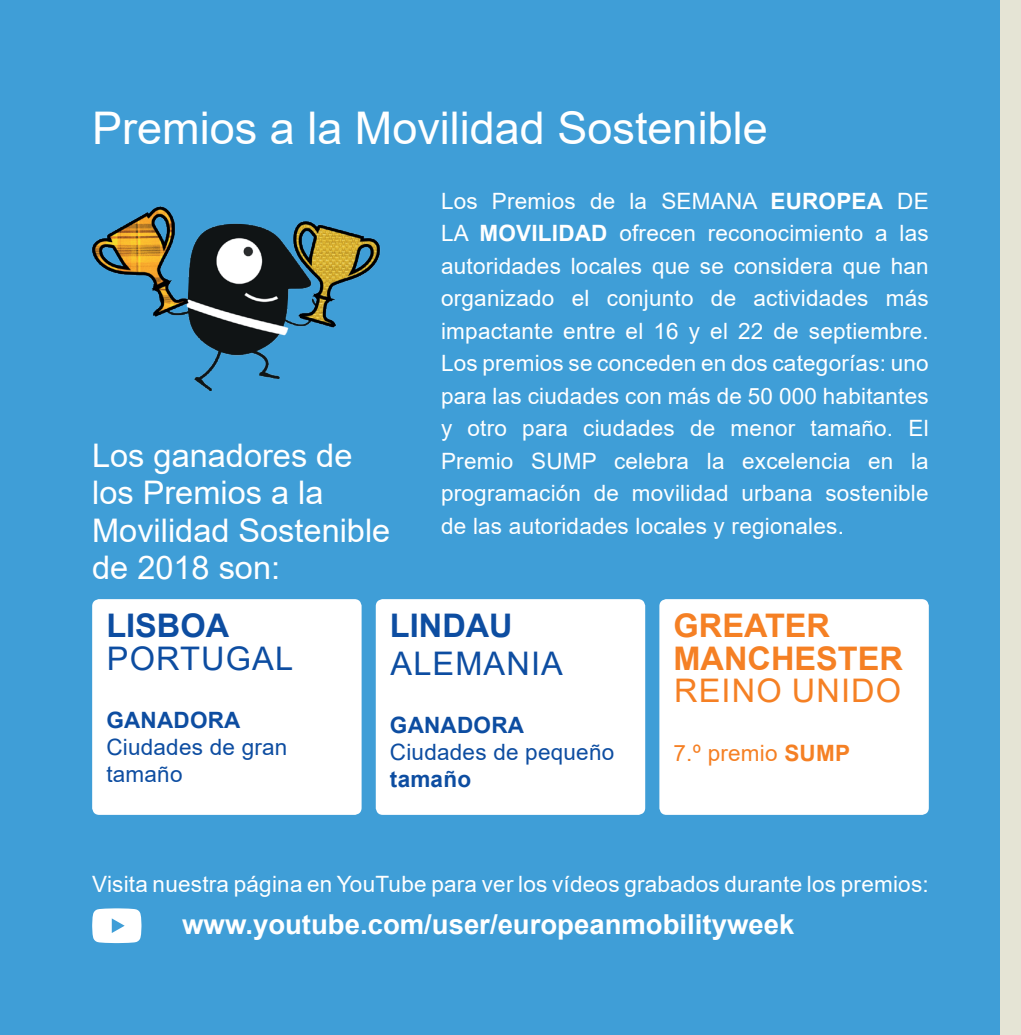
<style>
.page{position:relative;width:1021px;height:1035px;background:#fff}
.page>*{position:absolute;margin:0;border:0;box-sizing:border-box;transform-origin:0 0}
.t1{font:45px "Arial";color:#fff}
.t2{font:32.5px/37.5px "Arial";color:#fff}
.t3{font:700 32.5px/32.5px "Arial";color:#f58024}
.t4{font:32.5px "Arial";letter-spacing:.035em;color:#0d4da1}
.t5{font:700 32.5px "Arial";color:#0d4da1}
.t6{font:32.5px "Arial";letter-spacing:.035em;color:#f58024}
.t7{font:700 27.5px "Arial";color:#fff}
.t8{font:22.5px/32.5px "Arial";letter-spacing:.01em;color:#fff;text-align:justify}
.t9{font:22.5px/27px "Arial";letter-spacing:.01em;color:#0d4da1}
.t10{font:700 22.5px "Arial";letter-spacing:.01em;color:#0d4da1}
.t11{font:22.5px "Arial";letter-spacing:.01em;color:#f58024}
.s1{font-weight:700}
</style>
<div class="page">
<div style="left:978px;top:0;width:42px;height:1035px;background:linear-gradient(to bottom,#e5e4d5,#e5e4d5)"></div>
<div style="left:0;top:0;width:999px;height:1035px;background:#3f9ed7"></div>
<svg style="left:92px;top:908px;width:49px;height:35px;background:#e7f3fa"></svg>
<div style="left:92px;top:599px;width:269px;height:216px;background:#fff;border-radius:7px"></div>
<img style="left:91px;top:206px;width:290px;height:184px">
<div style="left:659px;top:599px;width:269px;height:216px;background:#fff;border-radius:7px"></div>
<div style="left:376px;top:599px;width:269px;height:216px;background:#fff;border-radius:7px"></div>
<h1 class="t1" style="left:92px;top:97px;width:677px">Premios a la Movilidad Sostenible</h1>
<h2 class="t2" style="left:92px;top:436px;width:300px">Los ganadores de los Premios a la<br>Movilidad Sostenible de 2018 son:</h2>
<p class="t8" style="left:441px;top:184px;width:489px">Los Premios de la SEMANA <span class="s1">EUROPEA</span> DE LA <span class="s1">MOVILIDAD</span> ofrecen reconocimiento a las autoridades locales que se considera que han organizado el conjunto de actividades más impactante entre el 16 y el 22 de septiembre.<br>Los premios se conceden en dos categorías: uno para las ciudades con más de 50 000 habitantes y otro para ciudades de menor tamaño. El Premio SUMP celebra la excelencia en la programación de movilidad urbana sostenible de las autoridades locales y regionales.</p>
<h2 class="t5" style="left:106px;top:604px;width:124px">LISBOA</h2>
<h2 class="t4" style="left:107px;top:635px;width:188px">PORTUGAL</h2>
<p class="t10" style="left:106px;top:705px;width:136px">GANADORA</p>
<p class="t9" style="left:106px;top:734px;width:182px">Ciudades de gran tamaño</p>
<h2 class="t5" style="left:390px;top:604px;width:124px">LINDAU</h2>
<h2 class="t4" style="left:390px;top:640px;width:174px">ALEMANIA</h2>
<p class="t10" style="left:390px;top:710px;width:136px">GANADORA</p>
<p class="t9" style="left:390px;top:739px;width:226px">Ciudades de pequeño</p>
<p class="t10" style="left:390px;top:764px;width:83px">tamaño</p>
<h2 class="t3" style="left:673px;top:610px;width:231px">GREATER<br>MANCHESTER</h2>
<h2 class="t6" style="left:674px;top:668px;width:228px">REINO UNIDO</h2>
<p class="t11" style="left:673px;top:738px;width:178px">7.º premio <span class="s1">SUMP</span></p>
<p class="t8" style="left:92px;top:867px;width:838px">Visita nuestra página en YouTube para ver los vídeos grabados durante los premios:</p>
<p class="t7" style="left:182px;top:906px;width:613px">www.youtube.com/user/europeanmobilityweek</p>
</div>
